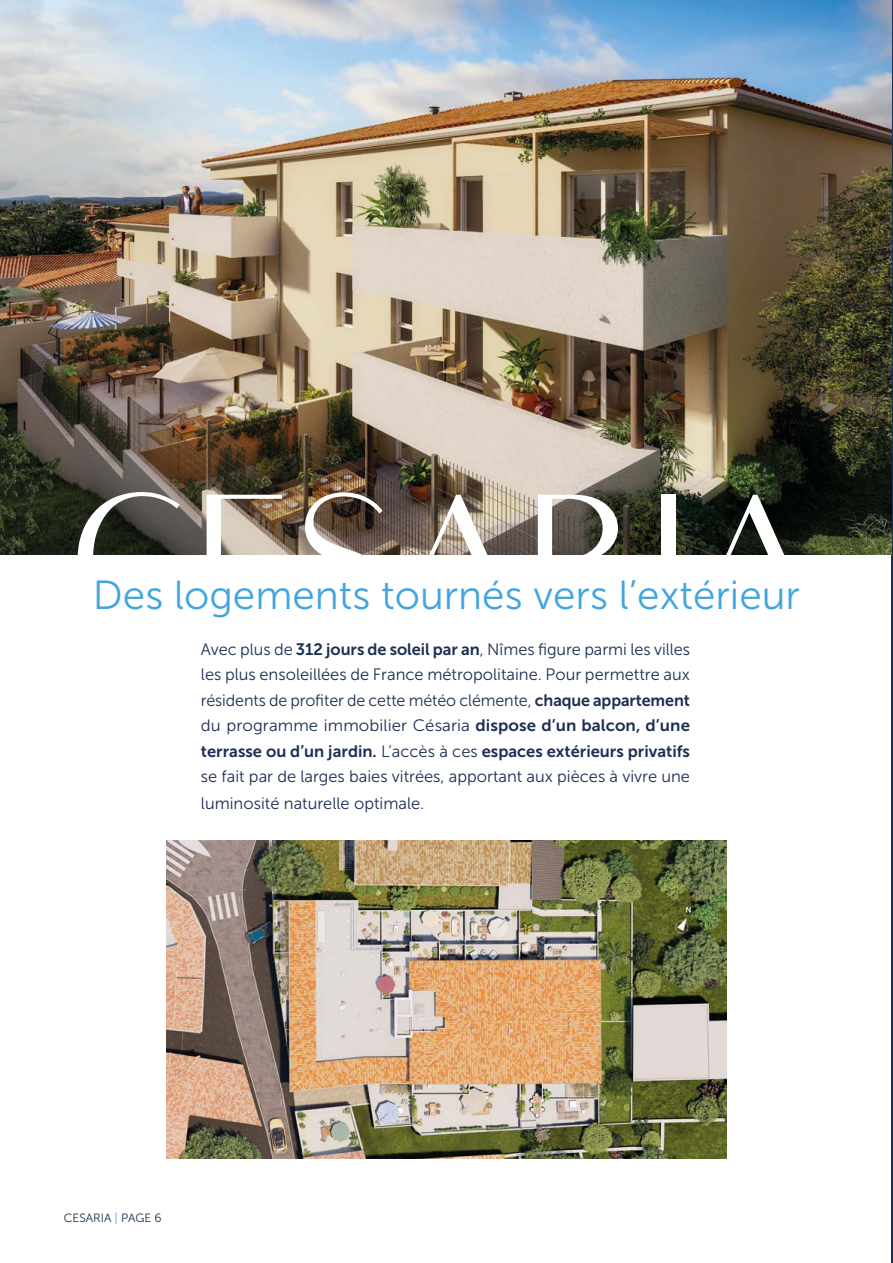
<style>
.page{position:relative;width:893px;height:1263px;background:#fff}
.page>*{position:absolute;margin:0;border:0;box-sizing:border-box;transform-origin:0 0}
.t1{font:40.5px "Museo Sans 300";color:#42a5dd}
.t2{font:16.5px/25.5px "Museo Sans 300";color:#1d2e53;text-align:justify}
.t3{font:16.5px "Museo Sans 700";color:#1d2e53}
.t4{font:12px "Museo Sans 300";color:#1c2c4e}
.s1{font-family:"Museo Sans 700"}
.s2{font-family:"Museo Sans 300"}
.s3{color:#42a5dd}
</style>
<div class="page">
<hr style="left:892px;top:0;width:1px;height:1263px;background:#1d2e53">
<img style="left:0;top:0;width:892px;height:555px">
<img style="left:167px;top:840px;width:559px;height:318px">
<svg style="left:78px;top:492px;width:102px;height:63px"></svg>
<svg style="left:207px;top:495px;width:77px;height:60px"></svg>
<svg style="left:302px;top:492px;width:88px;height:63px"></svg>
<svg style="left:400px;top:495px;width:116px;height:60px;background:#9b8e82"></svg>
<svg style="left:538px;top:495px;width:275px;height:60px"></svg>
<h1 class="t1" style="left:93px;top:573px;width:708px">Des logements tournés vers l’extérieur</h1>
<p class="t2" style="left:201px;top:636px;width:491px">Avec plus de <span class="s1">312 jours de soleil par an</span>, Nîmes figure parmi les villes les plus ensoleillées de France métropolitaine. Pour permettre aux résidents de profiter de cette météo clémente, <span class="s1">chaque appartement </span>du programme immobilier Césaria <span class="s1">dispose d’un balcon, d’une</span></p>
<p class="t3" style="left:201px;top:742px;width:490px">terrasse ou d’un jardin. <span class="s2">L’accès à ces</span> espaces extérieurs privatifs</p>
<p class="t2" style="left:201px;top:763px;width:490px;line-height:27px">se fait par de larges baies vitrées, apportant aux pièces à vivre une luminosité naturelle optimale.</p>
<p class="t4" style="left:64px;top:1211px;width:99px">CESARIA <span class="s3">|</span> PAGE 6</p>
</div>
